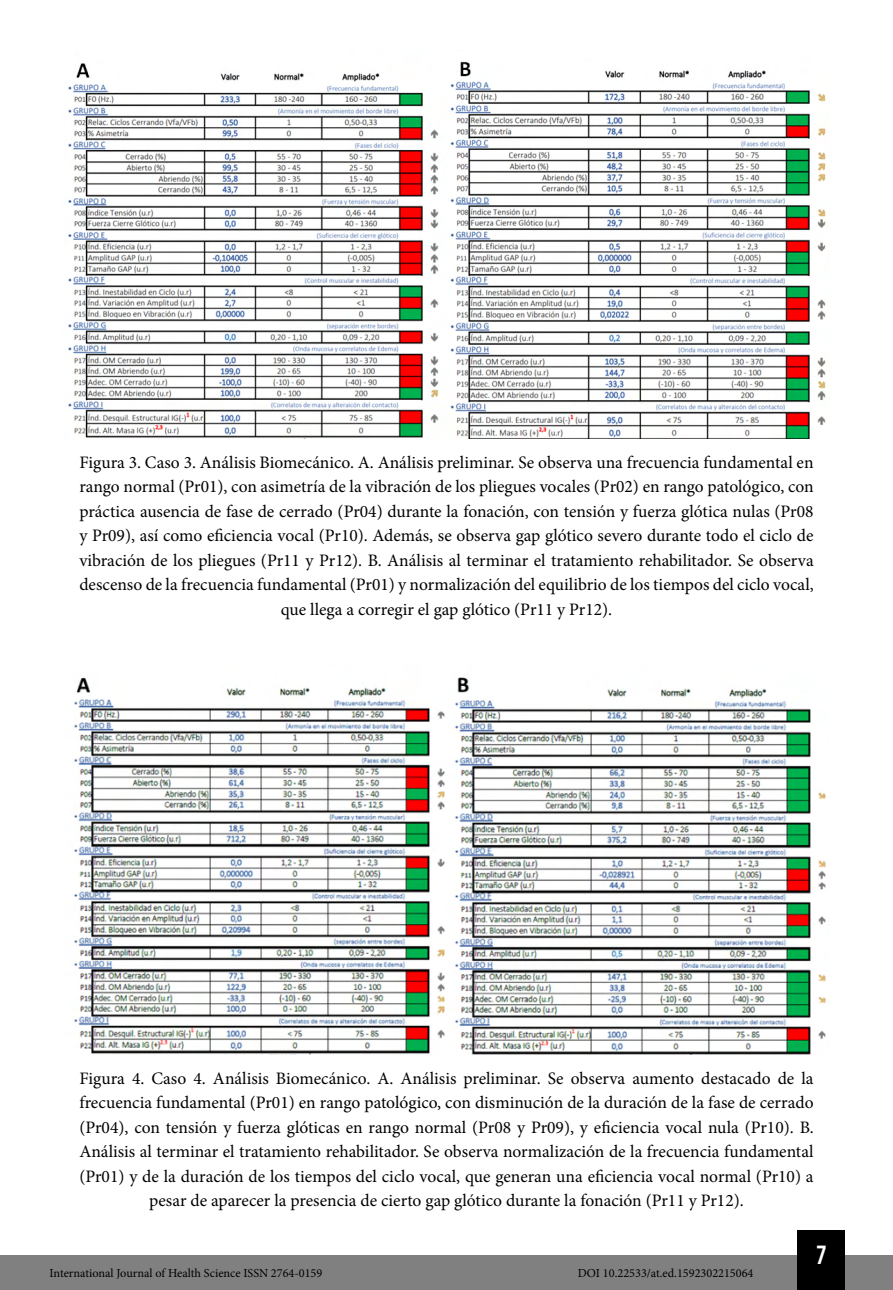
<style>
.page{position:relative;width:893px;height:1290px;background:#fff}
.page>*{position:absolute;margin:0;border:0;box-sizing:border-box;transform-origin:0 0}
.t1{font:26.25px "Bebas Kai";color:#fff}
.Info_Imagem{font:17.5px/24.5px "Minion Pro";color:#000;text-align:center}
.t2{font:12.25px "Minion Pro";color:#000}
</style>
<div class="page">
<div style="left:0;top:1255px;width:893px;height:35px;background:#808080"></div>
<div style="left:797px;top:1230px;width:48px;height:60px;background:#000"></div>
<img style="left:68px;top:61px;width:758px;height:377px">
<img style="left:74px;top:677px;width:752px;height:377px">
<p class="Info_Imagem" style="left:79px;top:450px;width:736px">Figura 3. Caso 3. Análisis Biomecánico. A. Análisis preliminar. Se observa una frecuencia fundamental en rango normal (Pr01), con asimetría de la vibración de los pliegues vocales (Pr02) en rango patológico, con práctica ausencia de fase de cerrado (Pr04) durante la fonación, con tensión y fuerza glótica nulas (Pr08 y Pr09), así como eficiencia vocal (Pr10). Además, se observa gap glótico severo durante todo el ciclo de vibración de los pliegues (Pr11 y Pr12). B. Análisis al terminar el tratamiento rehabilitador. Se observa descenso de la frecuencia fundamental (Pr01) y normalización del equilibrio de los tiempos del ciclo vocal, que llega a corregir el gap glótico (Pr11 y Pr12).</p>
<p class="Info_Imagem" style="left:79px;top:1066px;width:736px">Figura 4. Caso 4. Análisis Biomecánico. A. Análisis preliminar. Se observa aumento destacado de la frecuencia fundamental (Pr01) en rango patológico, con disminución de la duración de la fase de cerrado (Pr04), con tensión y fuerza glóticas en rango normal (Pr08 y Pr09), y eficiencia vocal nula (Pr10). B.<br>Análisis al terminar el tratamiento rehabilitador. Se observa normalización de la frecuencia fundamental (Pr01) y de la duración de los tiempos del ciclo vocal, que generan una eficiencia vocal normal (Pr10) a pesar de aparecer la presencia de cierto gap glótico durante la fonación (Pr11 y Pr12).</p>
<p class="t2" style="left:50px;top:1265px;width:274px">International Journal of Health Science ISSN 2764-0159</p>
<p class="t2" style="left:578px;top:1265px;width:177px">DOI 10.22533/at.ed.1592302215064</p>
<h1 class="t1" style="left:817px;top:1241px;width:11px">7</h1>
</div>
